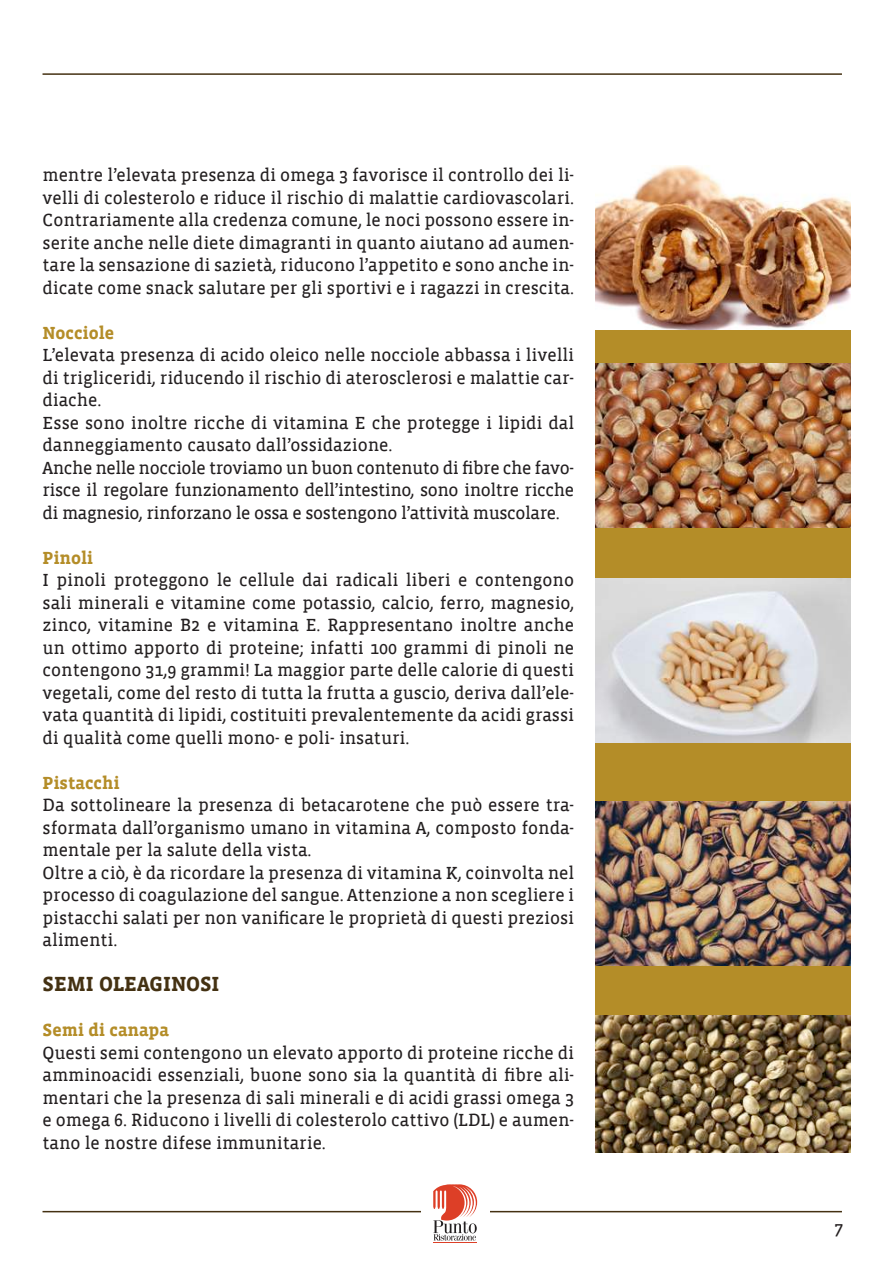
<style>
.page{position:relative;width:893px;height:1263px;background:#fff}
.page>*{position:absolute;margin:0;border:0;box-sizing:border-box;transform-origin:0 0}
.t1{font:700 21px "Vista Slab";color:#443112}
.t2{font:18px/22.5px "Vista Slab Reg";color:#231f20;text-align:justify}
.t3{font:700 18px "Vista Slab";color:#b48d28}
</style>
<div class="page">
<hr style="left:43px;top:1211px;width:799px;height:1px;background:#443112">
<hr style="left:43px;top:73px;width:799px;height:2px;background:#443112">
<div style="left:421px;top:1182px;width:68px;height:60px;background:#fff"></div>
<hr style="left:433px;top:1242px;width:44px;height:1px;background:#dd3f27">
<svg style="left:433px;top:1184px;width:44px;height:56px"></svg>
<div style="left:595px;top:166px;width:255px;height:981px;background:#b48d28"></div>
<img style="left:595px;top:166px;width:255px;height:164px">
<img style="left:595px;top:364px;width:255px;height:163px">
<img style="left:595px;top:578px;width:255px;height:164px">
<img style="left:595px;top:801px;width:255px;height:164px">
<img style="left:595px;top:1016px;width:255px;height:137px">
<p class="t2" style="left:43px;top:164px;width:533px">mentre l’elevata presenza di omega 3 favorisce il controllo dei li&shy;velli di colesterolo e riduce il rischio di malattie cardiovascolari.<br>Contrariamente alla credenza comune, le noci possono essere in&shy;serite anche nelle diete dimagranti in quanto aiutano ad aumen&shy;tare la sensazione di sazietà, riducono l’appetito e sono anche in&shy;dicate come snack salutare per gli sportivi e i ragazzi in crescita.</p>
<p class="t3" style="left:43px;top:323px;width:73px">Nocciole</p>
<p class="t2" style="left:43px;top:344px;width:533px;text-align:left">L’elevata presenza di acido oleico nelle nocciole abbassa i livelli di trigliceridi, riducendo il rischio di aterosclerosi e malattie car&shy;diache.<br>Esse sono inoltre ricche di vitamina E che protegge i lipidi dal danneggiamento causato dall’ossidazione.<br>Anche nelle nocciole troviamo un buon contenuto di fibre che favo&shy;risce il regolare funzionamento dell’intestino, sono inoltre ricche di magnesio, rinforzano le ossa e sostengono l’attività muscolare.</p>
<p class="t3" style="left:43px;top:548px;width:52px">Pinoli</p>
<p class="t2" style="left:43px;top:569px;width:533px">I pinoli proteggono le cellule dai radicali liberi e contengono sali minerali e vitamine come potassio, calcio, ferro, magnesio, zinco, vitamine B2 e vitamina E. Rappresentano inoltre anche un ottimo apporto di proteine; infatti 100 grammi di pinoli ne contengono 31,9 grammi! La maggior parte delle calorie di questi vegetali, come del resto di tutta la frutta a guscio, deriva dall’ele&shy;vata quantità di lipidi, costituiti prevalentemente da acidi grassi di qualità come quelli mono- e poli- insaturi.</p>
<p class="t3" style="left:43px;top:773px;width:79px">Pistacchi</p>
<p class="t2" style="left:43px;top:794px;width:533px;text-align:left">Da sottolineare la presenza di betacarotene che può essere tra&shy;sformata dall’organismo umano in vitamina A, composto fonda&shy;mentale per la salute della vista.<br>Oltre a ciò, è da ricordare la presenza di vitamina K, coinvolta nel processo di coagulazione del sangue. Attenzione a non scegliere i pistacchi salati per non vanificare le proprietà di questi preziosi alimenti.</p>
<p class="t1" style="left:43px;top:973px;width:179px">SEMI OLEAGINOSI</p>
<p class="t3" style="left:43px;top:1021px;width:128px">Semi di canapa</p>
<p class="t2" style="left:43px;top:1042px;width:533px">Questi semi contengono un elevato apporto di proteine ricche di amminoacidi essenziali, buone sono sia la quantità di fibre ali&shy;mentari che la presenza di sali minerali e di acidi grassi omega 3 e omega 6. Riducono i livelli di colesterolo cattivo (LDL) e aumen&shy;tano le nostre difese immunitarie.</p>
<p class="t2" style="left:834px;top:1217px;width:10px">7</p>
</div>
